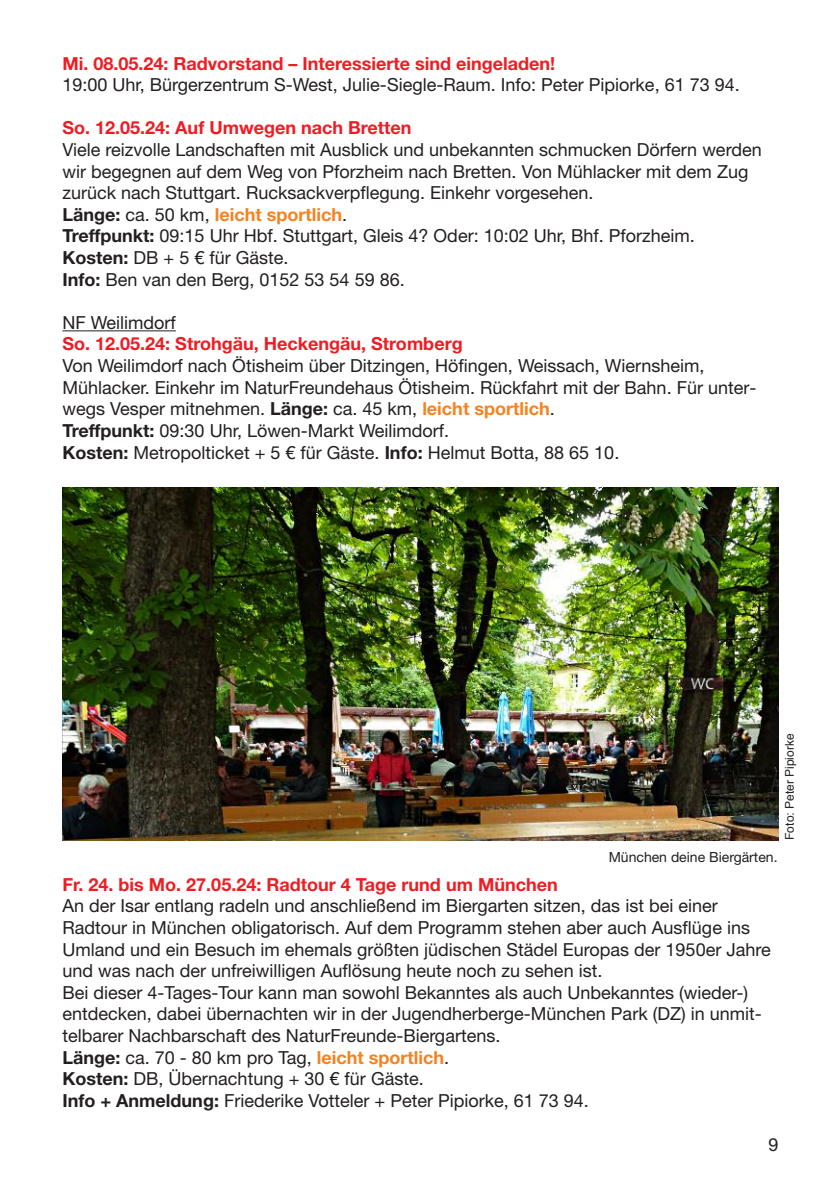
<style>
.page{position:relative;width:840px;height:1191px;background:#fff}
.page>*{position:absolute;margin:0;border:0;box-sizing:border-box;transform-origin:0 0}
.t1{font:18px/21.6px "Helvetica Neue LT";color:#231f20}
.t2{font:700 18px "Helvetica Neue LT";color:#ee1d23}
.t3{font:14px "Helvetica Neue LT";color:#231f20}
.t4{font:12px "Helvetica";color:#231f20}
.s1{font-weight:700}
.s2{font-weight:700;color:#f58220}
</style>
<div class="page">
<hr style="left:62px;top:330px;width:114px;height:1px;background:#231f20">
<img style="left:62px;top:487px;width:716px;height:353px">
<p class="t2" style="left:62px;top:57px;width:494px">Mi. 08.05.24: Radvorstand – Interessierte sind eingeladen!</p>
<p class="t1" style="left:62px;top:76px;width:678px">19:00 Uhr, Bürgerzentrum S-West, Julie-Siegle-Raum. Info: Peter Pipiorke, 61 73 94.</p>
<p class="t2" style="left:62px;top:121px;width:350px">So. 12.05.24: Auf Umwegen nach Bretten</p>
<p class="t1" style="left:62px;top:141px;width:700px">Viele reizvolle Landschaften mit Ausblick und unbekannten schmucken Dörfern werden wir begegnen auf dem Weg von Pforzheim nach Bretten. Von Mühlacker mit dem Zug zurück nach Stuttgart. Rucksackverpflegung. Einkehr vorgesehen.<br><span class="s1">Länge:</span> ca. 50 km, <span class="s2">leicht sportlich</span>.<br><span class="s1">Treffpunkt:</span> 09:15 Uhr Hbf. Stuttgart, Gleis 4? Oder: 10:02 Uhr, Bhf. Pforzheim.<br><span class="s1">Kosten:</span> DB + 5 € für Gäste.<br><span class="s1">Info:</span> Ben van den Berg, 0152 53 54 59 86.</p>
<p class="t1" style="left:62px;top:313px;width:115px">NF Weilimdorf</p>
<p class="t2" style="left:62px;top:337px;width:401px">So. 12.05.24: Strohgäu, Heckengäu, Stromberg</p>
<p class="t1" style="left:62px;top:357px;width:695px">Von Weilimdorf nach Ötisheim über Ditzingen, Höfingen, Weissach, Wiernsheim, Mühlacker. Einkehr im NaturFreundehaus Ötisheim. Rückfahrt mit der Bahn. Für unter&shy;wegs Vesper mitnehmen. <span class="s1">Länge:</span> ca. 45 km, <span class="s2">leicht sportlich</span>.<br><span class="s1">Treffpunkt:</span> 09:30 Uhr, Löwen-Markt Weilimdorf.<br><span class="s1">Kosten:</span> Metropolticket + 5 € für Gäste. <span class="s1">Info:</span> Helmut Botta, 88 65 10.</p>
<p class="t3" style="left:608px;top:851px;width:170px">München deine Biergärten.</p>
<p class="t2" style="left:62px;top:877px;width:496px">Fr. 24. bis Mo. 27.05.24: Radtour 4 Tage rund um München</p>
<p class="t1" style="left:62px;top:897px;width:709px">An der Isar entlang radeln und anschließend im Biergarten sitzen, das ist bei einer Radtour in München obligatorisch. Auf dem Programm stehen aber auch Ausflüge ins Umland und ein Besuch im ehemals größten jüdischen Städel Europas der 1950er Jahre und was nach der unfreiwilligen Auflösung heute noch zu sehen ist.<br>Bei dieser 4-Tages-Tour kann man sowohl Bekanntes als auch Unbekanntes (wieder-) entdecken, dabei übernachten wir in der Jugendherberge-München Park (DZ) in unmit&shy;telbarer Nachbarschaft des NaturFreunde-Biergartens.<br><span class="s1">Länge:</span> ca. 70 - 80 km pro Tag, <span class="s2">leicht sportlich</span>.<br><span class="s1">Kosten:</span> DB, Übernachtung + 30 € für Gäste.<br><span class="s1">Info + Anmeldung:</span> Friederike Votteler + Peter Pipiorke, 61 73 94.</p>
<p class="t4" style="left:784px;top:840px;width:108px;rotate:-90deg">Foto: Peter Pipiorke</p>
<p class="t1" style="left:768px;top:1135px;width:12px">9</p>
</div>
